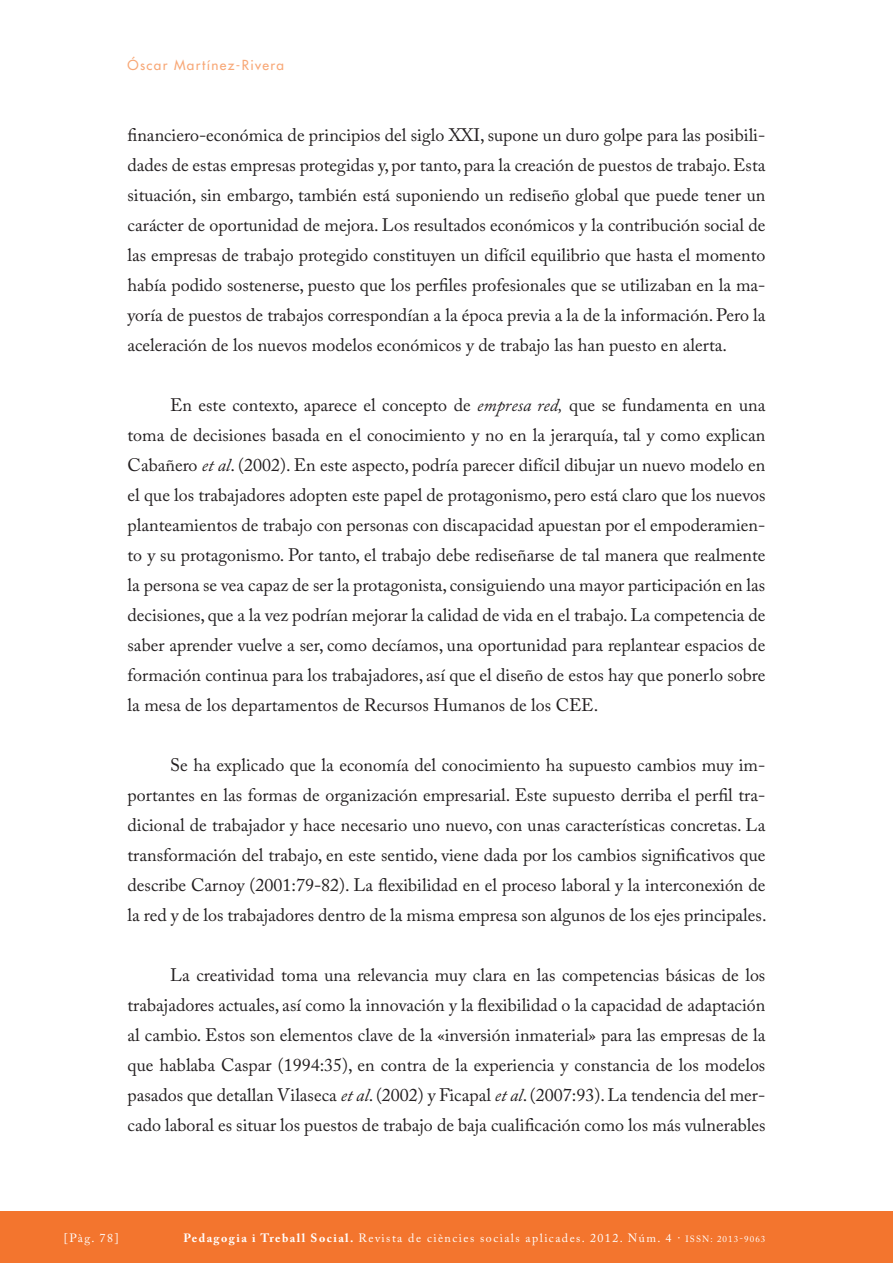
<style>
.page{position:relative;width:893px;height:1263px;background:#fff}
.page>*{position:absolute;margin:0;border:0;box-sizing:border-box;transform-origin:0 0}
.TEXT_COMU{font:18px/30px "Adobe Caslon Pro";color:#231f20;text-align:justify}
.CAPÇALERA_ESQUERRA{font:13.5px "Futura";letter-spacing:.1em;color:#f8a877}
.t1{font:12px "Adobe Caslon Pro";letter-spacing:.12em;color:#fff}
.s1{font-style:italic}
.s2{font-weight:700}
.s3{font-size:9px}
</style>
<div class="page">
<div style="left:0;top:1212px;width:893px;height:51px;background:#f3752e"></div>
<p class="CAPÇALERA_ESQUERRA" style="left:128px;top:57px;width:158px">Óscar Martínez-Rivera</p>
<p class="TEXT_COMU" style="left:128px;top:120px;width:639px">financiero-económica de principios del siglo XXI, supone un duro golpe para las posibili&shy;dades de estas empresas protegidas y, por tanto, para la creación de puestos de trabajo. Esta situación, sin embargo, también está suponiendo un rediseño global que puede tener un carácter de oportunidad de mejora. Los resultados económicos y la contribución social de las empresas de trabajo protegido constituyen un difícil equilibrio que hasta el momento había podido sostenerse, puesto que los perfiles profesionales que se utilizaban en la ma&shy;yoría de puestos de trabajos correspondían a la época previa a la de la información. Pero la aceleración de los nuevos modelos económicos y de trabajo las han puesto en alerta.</p>
<p class="TEXT_COMU" style="left:128px;top:390px;width:639px;text-indent:43px">En este contexto, aparece el concepto de <span class="s1">empresa red,</span> que se fundamenta en una toma de decisiones basada en el conocimiento y no en la jerarquía, tal y como explican Cabañero <span class="s1">et al</span>. (2002). En este aspecto, podría parecer difícil dibujar un nuevo modelo en el que los trabajadores adopten este papel de protagonismo, pero está claro que los nuevos planteamientos de trabajo con personas con discapacidad apuestan por el empoderamien&shy;to y su protagonismo. Por tanto, el trabajo debe rediseñarse de tal manera que realmente la persona se vea capaz de ser la protagonista, consiguiendo una mayor participación en las decisiones, que a la vez podrían mejorar la calidad de vida en el trabajo. La competencia de saber aprender vuelve a ser, como decíamos, una oportunidad para replantear espacios de formación continua para los trabajadores, así que el diseño de estos hay que ponerlo sobre la mesa de los departamentos de Recursos Humanos de los CEE.</p>
<p class="TEXT_COMU" style="left:128px;top:750px;width:640px;text-indent:43px">Se ha explicado que la economía del conocimiento ha supuesto cambios muy im&shy;portantes en las formas de organización empresarial. Este supuesto derriba el perfil tra&shy;dicional de trabajador y hace necesario uno nuevo, con unas características concretas. La transformación del trabajo, en este sentido, viene dada por los cambios significativos que describe Carnoy (2001:79-82). La flexibilidad en el proceso laboral y la interconexión de la red y de los trabajadores dentro de la misma empresa son algunos de los ejes principales.</p>
<p class="TEXT_COMU" style="left:128px;top:960px;width:639px;text-indent:43px">La creatividad toma una relevancia muy clara en las competencias básicas de los trabajadores actuales, así como la innovación y la flexibilidad o la capacidad de adaptación al cambio. Estos son elementos clave de la «inversión inmaterial» para las empresas de la que hablaba Caspar (1994:35), en contra de la experiencia y constancia de los modelos pasados que detallan Vilaseca <span class="s1">et al</span>. (2002) y Ficapal <span class="s1">et al</span>. (2007:93). La tendencia del mer&shy;cado laboral es situar los puestos de trabajo de baja cualificación como los más vulnerables</p>
<p class="t1" style="left:64px;top:1231px;width:56px">[Pàg. 78]</p>
<p class="t1" style="left:183px;top:1231px;width:584px"><span class="s2">Pedagogia i Treball Social.</span> Revista de ciències socials aplicades. 2012. Núm. 4 · <span class="s3">ISSN: 2013-9063</span></p>
</div>
